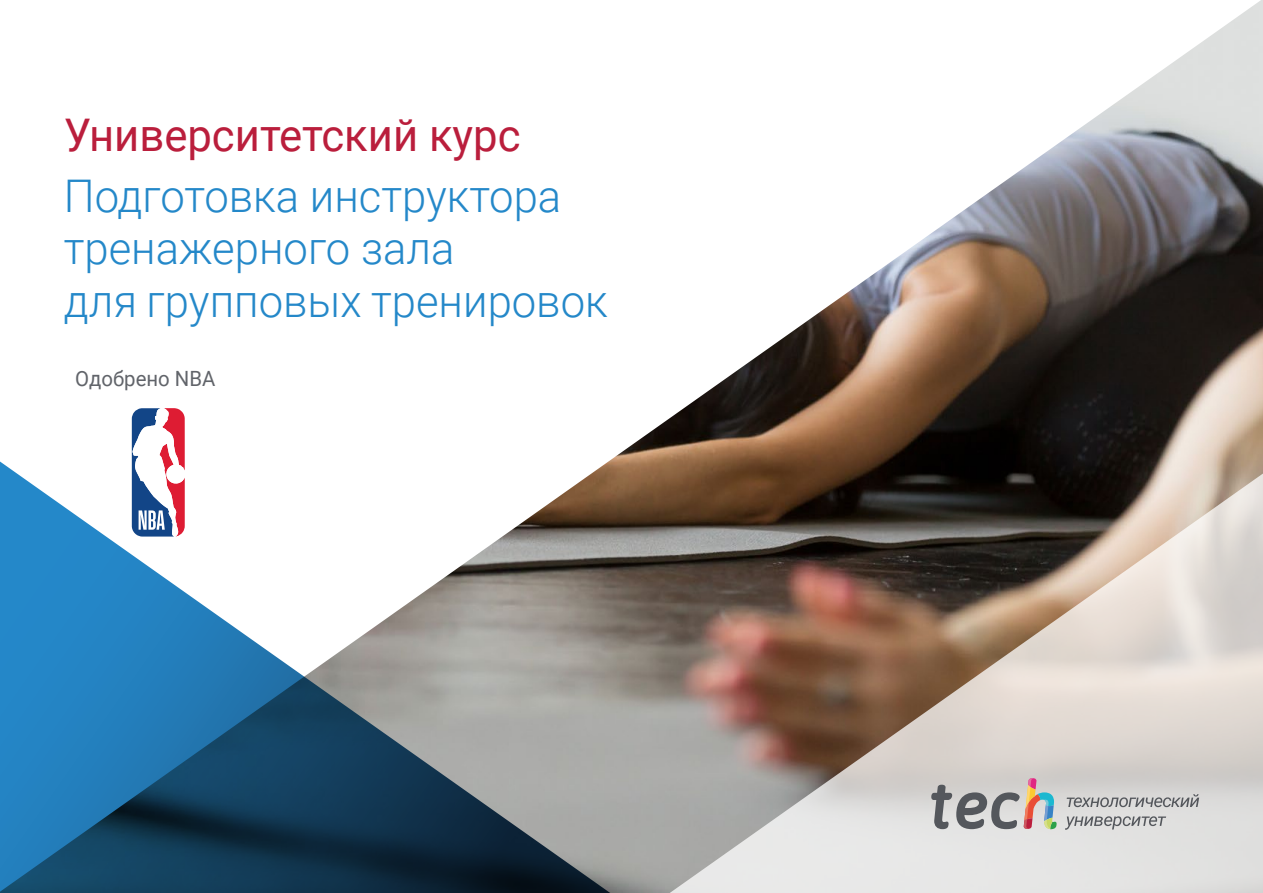
<style>
.page{position:relative;width:1263px;height:893px;background:#fff}
.page>*{position:absolute;margin:0;border:0;box-sizing:border-box;transform-origin:0 0}
.t1{font:300 45px/52.5px "Roboto";color:#2488c9}
.t2{font:45px "Roboto";color:#ba1e3c}
.t3{font:21px "Roboto";color:#61646a}
</style>
<div class="page">
<img style="left:131px;top:0;width:1132px;height:458px">
<svg style="left:0;top:446px;width:640px;height:447px"></svg>
<img style="left:634px;top:458px;width:629px;height:435px">
<svg style="left:132px;top:408px;width:53px;height:129px"></svg>
<svg style="left:1067px;top:794px;width:132px;height:13px;background:#b1b1b1"></svg>
<svg style="left:1065px;top:816px;width:101px;height:14px"></svg>
<svg style="left:931px;top:778px;width:125px;height:51px;background:#b0acaa"></svg>
<p class="t2" style="left:64px;top:103px;width:458px">Университетский курс</p>
<p class="t1" style="left:64px;top:168px;width:545px">Подготовка инструктора тренажерного зала<br>для групповых тренировок</p>
<p class="t3" style="left:75px;top:364px;width:142px">Одобрено NBA</p>
</div>
